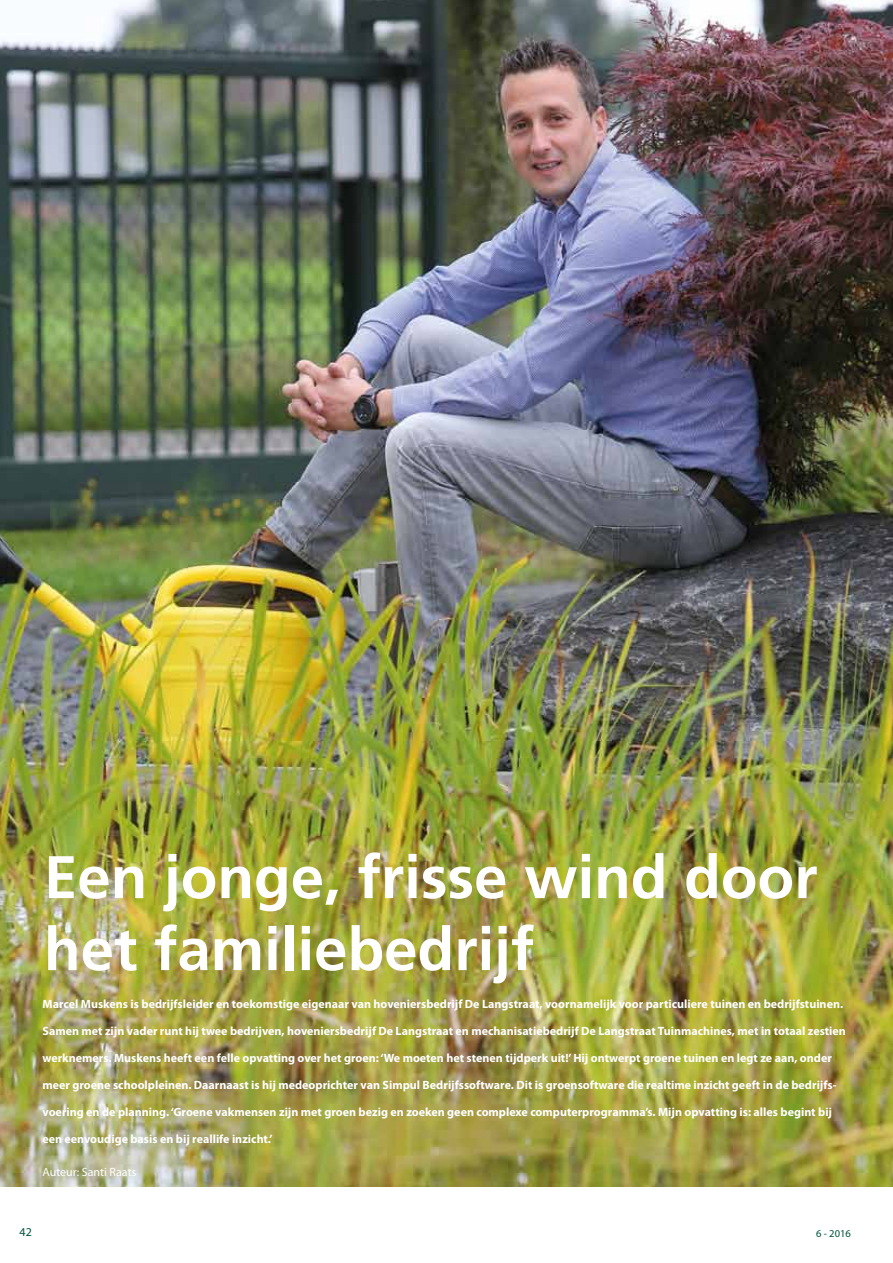
<style>
.page{position:relative;width:893px;height:1263px;background:#fff}
.page>*{position:absolute;margin:0;border:0;box-sizing:border-box;transform-origin:0 0}
.t1{font:700 60px/72px "Frutiger";color:#fff}
.t2{font:700 12px "Myriad Pro";color:#fff}
.t3{font:12px "Myriad Pro";color:#fff}
.t4{font:12px "Myriad Pro";color:#00533d}
.t5{font:10.5px "Myriad Pro";color:#00533d}
</style>
<div class="page">
<img style="left:0;top:0;width:893px;height:1186px">
<p class="t1" style="left:44px;top:841px;width:775px">Een jonge, frisse wind door het familiebedrijf</p>
<p class="t2" style="left:43px;top:996px;width:802px">Marcel Muskens is bedrijfsleider en toekomstige eigenaar van hoveniersbedrijf De Langstraat, voornamelijk voor particuliere tuinen en bedrijfstuinen.</p>
<p class="t2" style="left:43px;top:1023px;width:805px">Samen met zijn vader runt hij twee bedrijven, hoveniersbedrijf De Langstraat en mechanisatiebedrijf De Langstraat Tuinmachines, met in totaal zestien</p>
<p class="t2" style="left:43px;top:1050px;width:791px">werknemers. Muskens heeft een felle opvatting over het groen: ‘We moeten het stenen tijdperk uit!’ Hij ontwerpt groene tuinen en legt ze aan, onder</p>
<p class="t2" style="left:43px;top:1077px;width:795px">meer groene schoolpleinen. Daarnaast is hij medeoprichter van Simpul Bedrijfssoftware. Dit is groensoftware die realtime inzicht geeft in de bedrijfs-</p>
<p class="t2" style="left:43px;top:1104px;width:791px">voering en de planning. ‘Groene vakmensen zijn met groen bezig en zoeken geen complexe computerprogramma’s. Mijn opvatting is: alles begint bij</p>
<p class="t2" style="left:43px;top:1131px;width:232px">een eenvoudige basis en bij reallife inzicht.’</p>
<p class="t3" style="left:43px;top:1165px;width:95px">Auteur: Santi Raats</p>
<p class="t4" style="left:20px;top:1224px;width:14px">42</p>
<p class="t5" style="left:816px;top:1227px;width:36px">6 - 2016</p>
</div>
